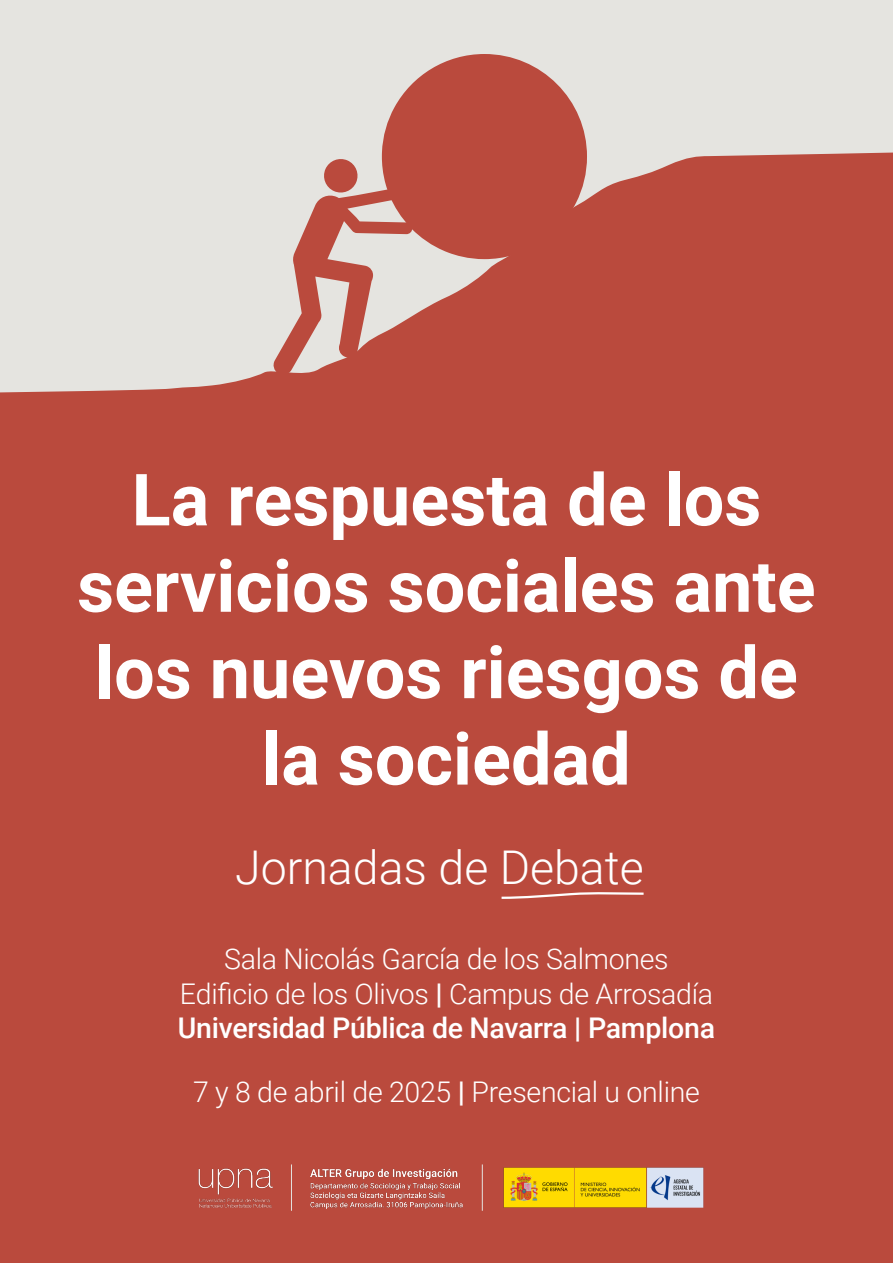
<style>
.page{position:relative;width:893px;height:1263px;background:#e5e4e0}
.page>*{position:absolute;margin:0;border:0;box-sizing:border-box;transform-origin:0 0}
.t1{font:700 72px/86.4px "Roboto";color:#fff;text-align:center}
.t2{font:300 46.5px "Roboto";color:#fff}
.t3{font:300 28.5px/34.2px "Roboto";letter-spacing:-.01em;color:#fff}
.s1{font-weight:700}
.s2{font-weight:500}
</style>
<div class="page">
<svg style="left:0;top:152px;width:893px;height:328px;fill:#ba4a3d"></svg>
<div style="left:0;top:480px;width:893px;height:783px;background:#ba4a3d"></div>
<svg style="left:501px;top:892px;width:143px;height:7px"></svg>
<img style="left:199px;top:1168px;width:73px;height:39px">
<img style="left:503px;top:1167px;width:201px;height:41px">
<hr style="left:291px;top:1164px;width:1px;height:47px;background:#e5e4e0">
<img style="left:311px;top:1168px;width:152px;height:40px">
<hr style="left:482px;top:1164px;width:1px;height:47px;background:#e5e4e0">
<svg style="left:272px;top:54px;width:315px;height:322px"></svg>
<p class="t1" style="left:77px;top:454px;width:740px">La respuesta de los servicios sociales ante los nuevos riesgos de la sociedad</p>
<p class="t2" style="left:235px;top:835px;width:410px">Jornadas de Debate</p>
<p class="t3" style="left:224px;top:941px;width:446px">Sala Nicolás García de los Salmones</p>
<p class="t3" style="left:178px;top:975px;width:539px">Edificio de los Olivos <span class="s1">|</span> Campus de Arrosadía<br><span class="s2">Universidad Pública de Navarra</span> <span class="s1">|</span> <span class="s2">Pamplona</span></p>
<p class="t3" style="left:193px;top:1073px;width:508px">7 y 8 de abril de 2025 <span class="s1">|</span> Presencial u online</p>
</div>
